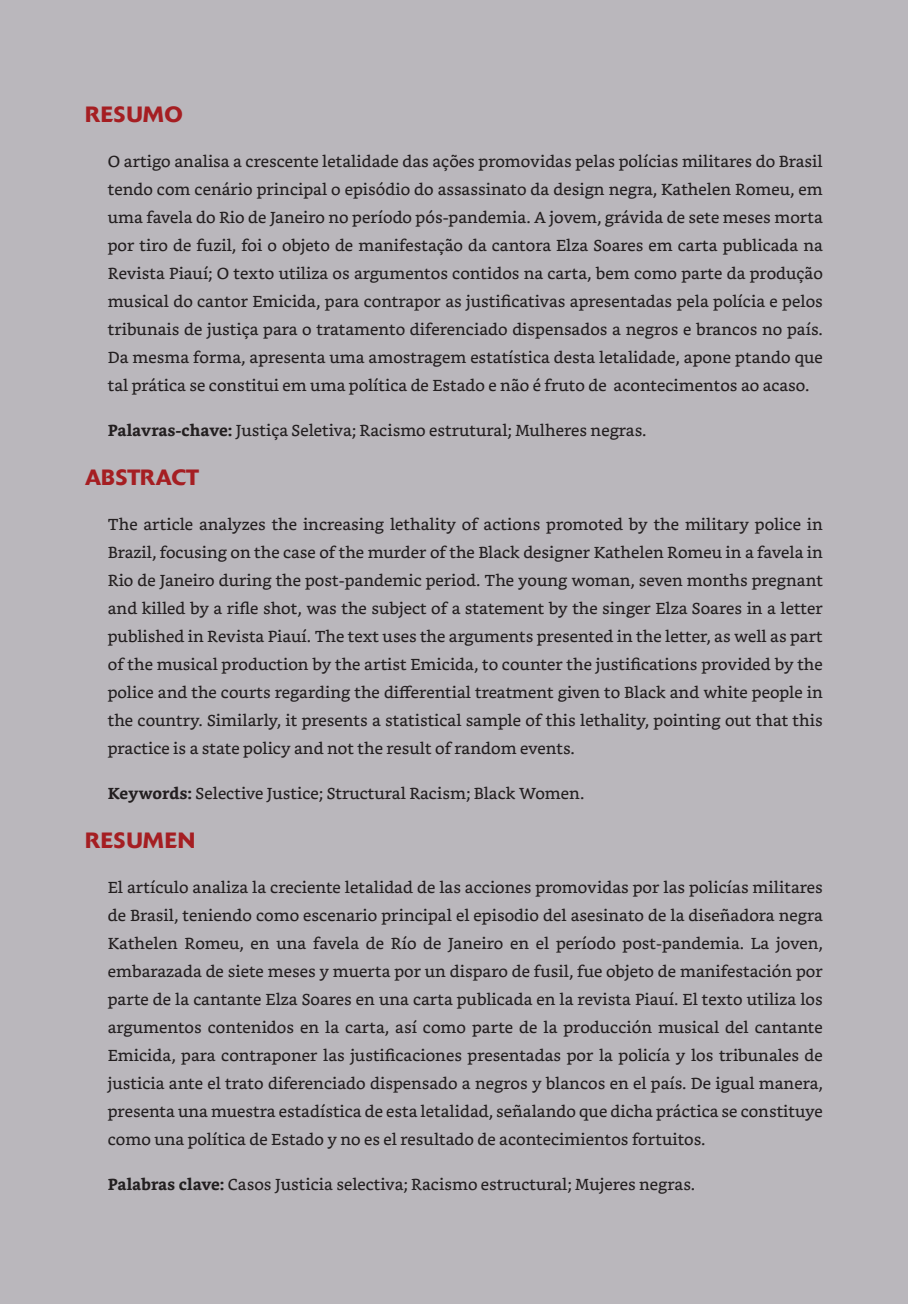
<style>
.page{position:relative;width:908px;height:1304px;background:#fff}
.page>*{position:absolute;margin:0;border:0;box-sizing:border-box;transform-origin:0 0}
.t1{font:500 22px "Delta";letter-spacing:.02em;color:#a51e22}
.t2{font:500 22px "Delta";color:#a51e22}
.t3{font:16px/28px "Bookerly";color:#231f20;text-align:justify}
.s1{font-weight:700}
</style>
<div class="page">
<div style="left:0;top:0;width:907px;height:1304px;background:#bab7bc"></div>
<h1 class="t1" style="left:85px;top:101px;width:99px">RESUMO</h1>
<p class="t3" style="left:108px;top:147px;width:716px">O artigo analisa a crescente letalidade das ações promovidas pelas polícias militares do Brasil tendo com cenário principal o episódio do assassinato da design negra, Kathelen Romeu, em uma favela do Rio de Janeiro no período pós-pandemia. A jovem, grávida de sete meses morta por tiro de fuzil, foi o objeto de manifestação da cantora Elza Soares em carta publicada na Revista Piauí; O texto utiliza os argumentos contidos na carta, bem como parte da produção musical do cantor Emicida, para contrapor as justificativas apresentadas pela polícia e pelos tribunais de justiça para o tratamento diferenciado dispensados a negros e brancos no país.<br>Da mesma forma, apresenta uma amostragem estatística desta letalidade, apone ptando que tal prática se constitui em uma política de Estado e não é fruto de acontecimentos ao acaso.</p>
<p class="t3" style="left:108px;top:416px;width:540px"><span class="s1">Palavras-chave:</span> Justiça Seletiva; Racismo estrutural; Mulheres negras.</p>
<h1 class="t2" style="left:85px;top:464px;width:115px">ABSTRACT</h1>
<p class="t3" style="left:108px;top:510px;width:716px">The article analyzes the increasing lethality of actions promoted by the military police in Brazil, focusing on the case of the murder of the Black designer Kathelen Romeu in a favela in Rio de Janeiro during the post-pandemic period. The young woman, seven months pregnant and killed by a rifle shot, was the subject of a statement by the singer Elza Soares in a letter published in Revista Piauí. The text uses the arguments presented in the letter, as well as part of the musical production by the artist Emicida, to counter the justifications provided by the police and the courts regarding the differential treatment given to Black and white people in the country. Similarly, it presents a statistical sample of this lethality, pointing out that this practice is a state policy and not the result of random events.</p>
<p class="t3" style="left:108px;top:779px;width:478px"><span class="s1">Keywords:</span> Selective Justice; Structural Racism; Black Women.</p>
<h1 class="t1" style="left:85px;top:827px;width:112px">RESUMEN</h1>
<p class="t3" style="left:108px;top:873px;width:716px">El artículo analiza la creciente letalidad de las acciones promovidas por las policías militares de Brasil, teniendo como escenario principal el episodio del asesinato de la diseñadora negra Kathelen Romeu, en una favela de Río de Janeiro en el período post-pandemia. La joven, embarazada de siete meses y muerta por un disparo de fusil, fue objeto de manifestación por parte de la cantante Elza Soares en una carta publicada en la revista Piauí. El texto utiliza los argumentos contenidos en la carta, así como parte de la producción musical del cantante Emicida, para contraponer las justificaciones presentadas por la policía y los tribunales de justicia ante el trato diferenciado dispensado a negros y blancos en el país. De igual manera, presenta una muestra estadística de esta letalidad, señalando que dicha práctica se constituye como una política de Estado y no es el resultado de acontecimientos fortuitos.</p>
<p class="t3" style="left:108px;top:1170px;width:588px"><span class="s1">Palabras clave:</span> Casos Justicia selectiva; Racismo estructural; Mujeres negras.</p>
</div>
